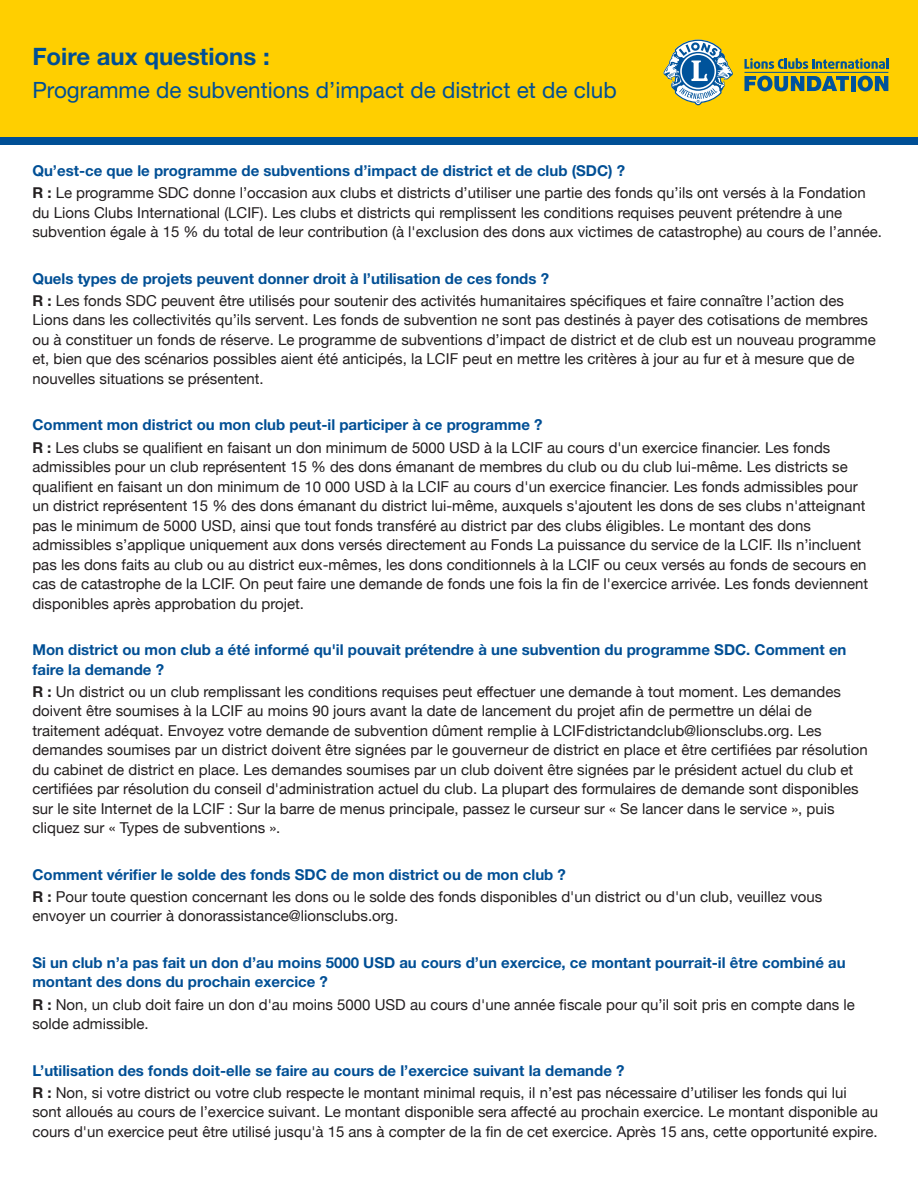
<style>
.page{position:relative;width:918px;height:1188px;background:#fff}
.page>*{position:absolute;margin:0;border:0;box-sizing:border-box;transform-origin:0 0}
.t1{font:700 24px "Helvetica Neue LT Std";color:#004f95}
.t2{font:22.5px "Helvetica Neue LT Std";color:#004f95}
.t3{font:15px/19.5px "Helvetica Neue";color:#231f20}
.t4{font:700 15px/19.5px "Helvetica Neue LT Std";color:#004f95}
.s1{font-family:"Helvetica Neue LT Std";font-weight:700}
</style>
<div class="page">
<div style="left:0;top:9px;width:918px;height:136px;background:#004f95"></div>
<div style="left:0;top:0;width:918px;height:136px;background:#ffcf00"></div>
<svg style="left:744px;top:58px;width:144px;height:11px"></svg>
<svg style="left:744px;top:76px;width:105px;height:15px"></svg>
<div style="left:851px;top:76px;width:5px;height:15px;background:#00539b"></div>
<svg style="left:858px;top:76px;width:30px;height:15px"></svg>
<hr style="left:744px;top:72px;width:144px;height:1px;background:#00539b">
<svg style="left:663px;top:40px;width:70px;height:65px"></svg>
<h1 class="t1" style="left:32px;top:42px;width:239px">Foire aux questions :</h1>
<h2 class="t2" style="left:32px;top:77px;width:586px">Programme de subventions d’impact de district et de club</h2>
<p class="t4" style="left:32px;top:161px;width:594px">Qu’est-ce que le programme de subventions d’impact de district et de club (SDC) ?</p>
<p class="t3" style="left:32px;top:184px;width:851px"><span class="s1">R :</span> Le programme SDC donne l’occasion aux clubs et districts d’utiliser une partie des fonds qu’ils ont versés à la Fondation du Lions Clubs International (LCIF). Les clubs et districts qui remplissent les conditions requises peuvent prétendre à une subvention égale à 15 % du total de leur contribution (à l'exclusion des dons aux victimes de catastrophe) au cours de l’année.</p>
<p class="t4" style="left:32px;top:268px;width:518px">Quels types de projets peuvent donner droit à l’utilisation de ces fonds ?</p>
<p class="t3" style="left:32px;top:292px;width:845px"><span class="s1">R :</span> Les fonds SDC peuvent être utilisés pour soutenir des activités humanitaires spécifiques et faire connaître l’action des Lions dans les collectivités qu’ils servent. Les fonds de subvention ne sont pas destinés à payer des cotisations de membres ou à constituer un fonds de réserve. Le programme de subventions d’impact de district et de club est un nouveau programme et, bien que des scénarios possibles aient été anticipés, la LCIF peut en mettre les critères à jour au fur et à mesure que de nouvelles situations se présentent.</p>
<p class="t4" style="left:32px;top:415px;width:512px">Comment mon district ou mon club peut-il participer à ce programme ?</p>
<p class="t3" style="left:32px;top:438px;width:837px"><span class="s1">R :</span> Les clubs se qualifient en faisant un don minimum de 5000 USD à la LCIF au cours d'un exercice financier. Les fonds admissibles pour un club représentent 15 % des dons émanant de membres du club ou du club lui-même. Les districts se qualifient en faisant un don minimum de 10 000 USD à la LCIF au cours d'un exercice financier. Les fonds admissibles pour un district représentent 15 % des dons émanant du district lui-même, auxquels s'ajoutent les dons de ses clubs n'atteignant pas le minimum de 5000 USD, ainsi que tout fonds transféré au district par des clubs éligibles. Le montant des dons admissibles s’applique uniquement aux dons versés directement au Fonds La puissance du service de la LCIF. Ils n’incluent pas les dons faits au club ou au district eux-mêmes, les dons conditionnels à la LCIF ou ceux versés au fonds de secours en cas de catastrophe de la LCIF. On peut faire une demande de fonds une fois la fin de l'exercice arrivée. Les fonds deviennent disponibles après approbation du projet.</p>
<p class="t4" style="left:32px;top:640px;width:816px">Mon district ou mon club a été informé qu'il pouvait prétendre à une subvention du programme SDC. Comment en faire la demande ?</p>
<p class="t3" style="left:32px;top:683px;width:837px"><span class="s1">R :</span> Un district ou un club remplissant les conditions requises peut effectuer une demande à tout moment. Les demandes doivent être soumises à la LCIF au moins 90 jours avant la date de lancement du projet afin de permettre un délai de traitement adéquat. Envoyez votre demande de subvention dûment remplie à LCIFdistrictandclub@lionsclubs.org. Les demandes soumises par un district doivent être signées par le gouverneur de district en place et être certifiées par résolution du cabinet de district en place. Les demandes soumises par un club doivent être signées par le président actuel du club et certifiées par résolution du conseil d'administration actuel du club. La plupart des formulaires de demande sont disponibles sur le site Internet de la LCIF : Sur la barre de menus principale, passez le curseur sur « Se lancer dans le service », puis cliquez sur « Types de subventions ».</p>
<p class="t4" style="left:32px;top:864px;width:535px">Comment vérifier le solde des fonds SDC de mon district ou de mon club ?</p>
<p class="t3" style="left:32px;top:888px;width:791px"><span class="s1">R :</span> Pour toute question concernant les dons ou le solde des fonds disponibles d'un district ou d'un club, veuillez vous envoyer un courrier à donorassistance@lionsclubs.org.</p>
<p class="t4" style="left:32px;top:953px;width:815px">Si un club n’a pas fait un don d’au moins 5000 USD au cours d’un exercice, ce montant pourrait-il être combiné au montant des dons du prochain exercice ?</p>
<p class="t3" style="left:32px;top:995px;width:824px"><span class="s1">R :</span> Non, un club doit faire un don d'au moins 5000 USD au cours d'une année fiscale pour qu’il soit pris en compte dans le solde admissible.</p>
<p class="t4" style="left:32px;top:1060px;width:594px">L’utilisation des fonds doit-elle se faire au cours de l’exercice suivant la demande ?</p>
<p class="t3" style="left:32px;top:1084px;width:847px"><span class="s1">R :</span> Non, si votre district ou votre club respecte le montant minimal requis, il n’est pas nécessaire d’utiliser les fonds qui lui sont alloués au cours de l’exercice suivant. Le montant disponible sera affecté au prochain exercice. Le montant disponible au cours d'un exercice peut être utilisé jusqu'à 15 ans à compter de la fin de cet exercice. Après 15 ans, cette opportunité expire.</p>
</div>
